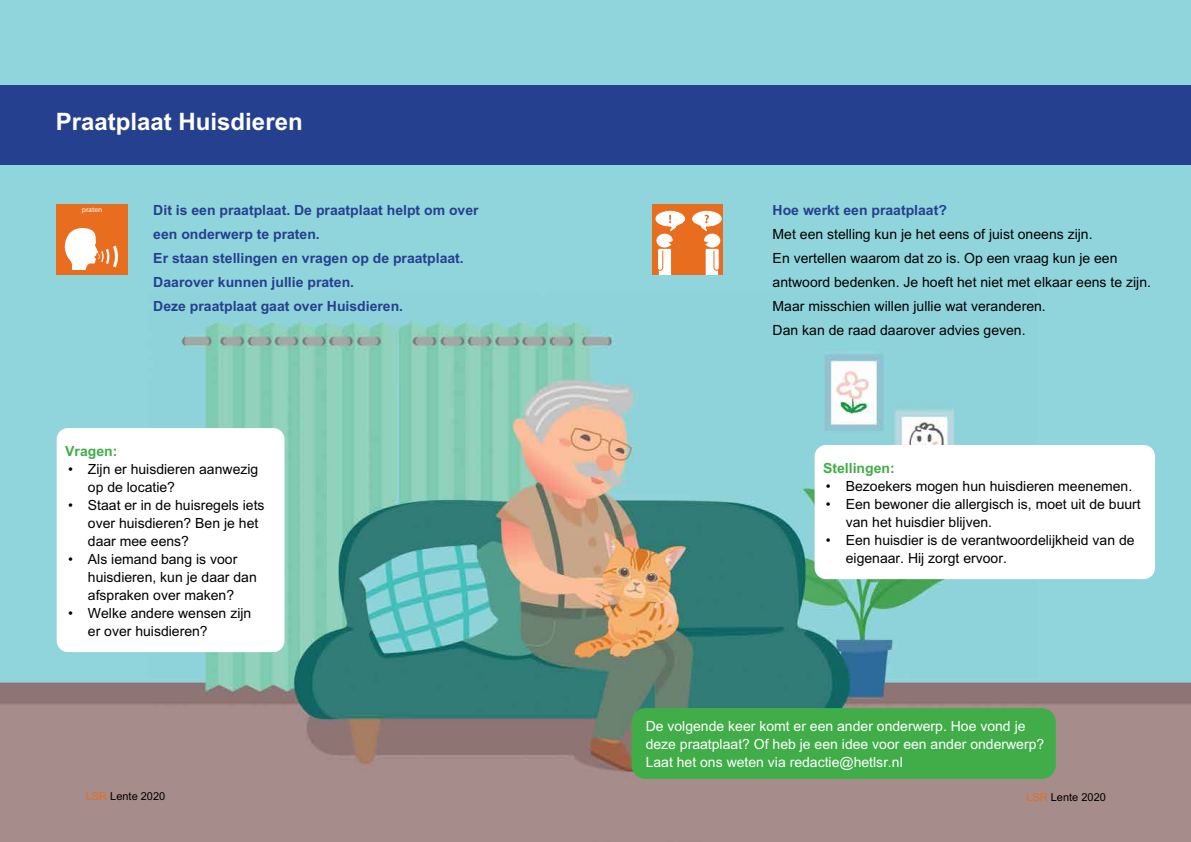
<style>
.page{position:relative;width:1191px;height:842px;background:#fff}
.page>*{position:absolute;margin:0;border:0;box-sizing:border-box;transform-origin:0 0}
.t1{font:700 24px "Arial";color:#fff}
.t2{font:14px/18px "Arial";color:#000}
.t3{font:700 14px/24px "Arial";color:#25408f}
.t4{font:14px/18px "Arial";color:#fff}
.t5{font:700 14px "Arial";color:#41ad49}
.t6{font:11px "Arial";color:#000}
.t7{font:7.4px "Arial";color:#fff}
.s1{color:#e86d1f}
</style>
<div class="page">
<img style="left:0;top:0;width:1191px;height:842px">
<div style="left:0;top:85px;width:1191px;height:79px;background:#25408f"></div>
<div style="left:814px;top:445px;width:341px;height:134px;background:#fff;border-radius:11px"></div>
<div style="left:652px;top:204px;width:71px;height:71px;background:#e86d1f"></div>
<div style="left:656px;top:234px;width:17px;height:13px;background:#fff;border-radius:50%"></div>
<svg style="left:656px;top:240px;width:17px;height:35px"></svg>
<div style="left:704px;top:234px;width:16px;height:13px;background:#fff;border-radius:50%"></div>
<svg style="left:704px;top:241px;width:16px;height:34px"></svg>
<svg style="left:655px;top:210px;width:30px;height:21px"></svg>
<svg style="left:692px;top:210px;width:30px;height:21px"></svg>
<div style="left:57px;top:204px;width:71px;height:71px;background:#e86d1f"></div>
<svg style="left:65px;top:228px;width:53px;height:42px"></svg>
<div style="left:631px;top:708px;width:424px;height:71px;background:#41ad49;border-radius:14px"></div>
<div style="left:57px;top:428px;width:227px;height:224px;background:#fff;border-radius:11px"></div>
<h1 class="t1" style="left:56px;top:108px;width:248px">Praatplaat Huisdieren</h1>
<p class="t7" style="left:82px;top:205px;width:22px">praten</p>
<p class="t3" style="left:153px;top:198px;width:327px">Dit is een praatplaat. De praatplaat helpt om over een onderwerp te praten.<br>Er staan stellingen en vragen op de praatplaat.<br>Daarover kunnen jullie praten.<br>Deze praatplaat gaat over Huisdieren.</p>
<p class="t5" style="left:65px;top:443px;width:54px">Vragen:</p>
<p class="t2" style="left:88px;top:460px;width:172px;text-indent:-20px">• Zijn er huisdieren aanwezig op de locatie?</p>
<p class="t2" style="left:88px;top:496px;width:178px;text-indent:-20px">• Staat er in de huisregels iets over huisdieren? Ben je het daar mee eens?</p>
<p class="t2" style="left:88px;top:550px;width:170px;text-indent:-20px">• Als iemand bang is voor huisdieren, kun je daar dan afspraken over maken?</p>
<p class="t2" style="left:88px;top:604px;width:165px;text-indent:-20px">• Welke andere wensen zijn er over huisdieren?</p>
<p class="t3" style="left:772px;top:198px;width:176px">Hoe werkt een praatplaat?</p>
<p class="t2" style="left:772px;top:222px;width:380px;line-height:24px">Met een stelling kun je het eens of juist oneens zijn.<br>En vertellen waarom dat zo is. Op een vraag kun je een antwoord bedenken. Je hoeft het niet met elkaar eens te zijn.<br>Maar misschien willen jullie wat veranderen.<br>Dan kan de raad daarover advies geven.</p>
<p class="t5" style="left:823px;top:460px;width:73px">Stellingen:</p>
<p class="t2" style="left:826px;top:477px;width:308px">• Bezoekers mogen hun huisdieren meenemen.</p>
<p class="t2" style="left:845px;top:495px;width:296px;text-indent:-20px">• Een bewoner die allergisch is, moet uit de buurt van het huisdier blijven.</p>
<p class="t2" style="left:845px;top:531px;width:290px;text-indent:-20px">• Een huisdier is de verantwoordelijkheid van de eigenaar. Hij zorgt ervoor.</p>
<p class="t4" style="left:645px;top:717px;width:400px">De volgende keer komt er een ander onderwerp. Hoe vond je deze praatplaat? Of heb je een idee voor een ander onderwerp?<br>Laat het ons weten via redactie@hetlsr.nl</p>
<p class="t6" style="left:86px;top:790px;width:81px"><span class="s1">LSR</span> Lente 2020</p>
<p class="t6" style="left:1026px;top:790px;width:81px"><span class="s1">LSR</span> Lente 2020</p>
</div>
